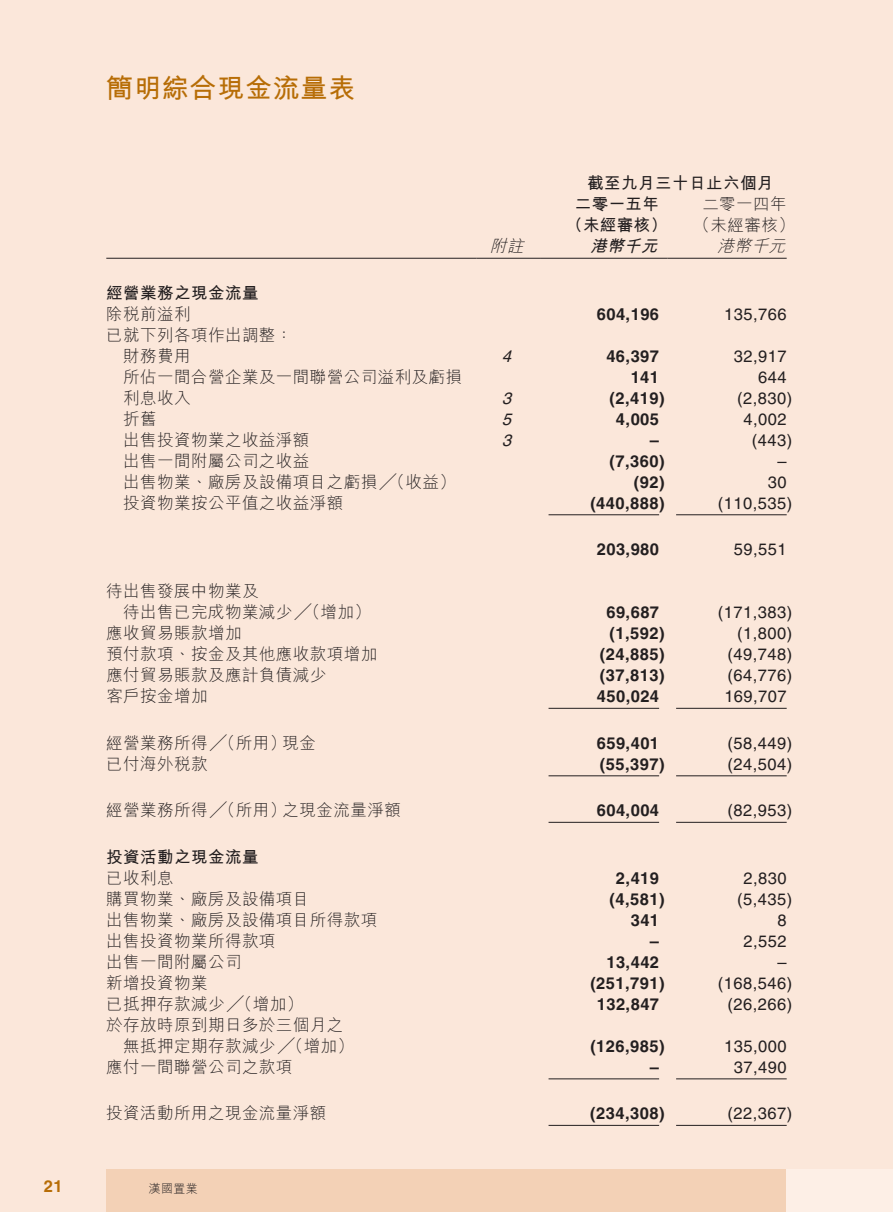
<style>
.page{position:relative;width:893px;height:1212px;background:#fbe7da}
.page>*{position:absolute;margin:0;border:0;box-sizing:border-box;transform-origin:0 0}
.t1{font:700 27px "M Hei HK";letter-spacing:.03em;color:#b76d06}
.t2{font:300 16.5px/21px "M Hei HK";letter-spacing:.03em;color:#231f20}
.t3{font:700 16.5px "Helvetica LT Std";letter-spacing:.03em;color:#231f20}
.t4{font:16.5px "Helvetica LT Std";letter-spacing:.03em;color:#231f20}
.t5{font:700 16.5px/21px "M Hei HK";letter-spacing:.03em;color:#231f20}
.t6{font:italic 300 16.5px "M Hei HK";color:#231f20}
.t7{font:italic 700 16.5px "M Hei HK";color:#231f20}
.t8{font:italic 16.5px "Helvetica LT Std";color:#231f20}
.t9{font:700 16.5px "Helvetica LT Std";color:#b76d06}
.t10{font:300 12px "M Hei HK";color:#231f20}
</style>
<div class="page">
<div style="left:106px;top:1169px;width:787px;height:43px;background:#f3d1b6"></div>
<div style="left:787px;top:1169px;width:106px;height:43px;background:#fdefe6"></div>
<hr style="left:106px;top:258px;width:370px;height:1px;background:#231f20">
<hr style="left:476px;top:258px;width:64px;height:1px;background:#231f20">
<hr style="left:540px;top:258px;width:128px;height:1px;background:#231f20">
<hr style="left:668px;top:258px;width:119px;height:1px;background:#231f20">
<hr style="left:549px;top:514px;width:110px;height:1px;background:#231f20">
<hr style="left:676px;top:514px;width:111px;height:1px;background:#231f20">
<hr style="left:549px;top:708px;width:110px;height:1px;background:#231f20">
<hr style="left:676px;top:708px;width:111px;height:1px;background:#231f20">
<hr style="left:549px;top:775px;width:110px;height:1px;background:#231f20">
<hr style="left:676px;top:775px;width:111px;height:1px;background:#231f20">
<hr style="left:549px;top:822px;width:110px;height:1px;background:#231f20">
<hr style="left:676px;top:822px;width:111px;height:1px;background:#231f20">
<hr style="left:549px;top:1078px;width:110px;height:1px;background:#231f20">
<hr style="left:676px;top:1078px;width:111px;height:1px;background:#231f20">
<hr style="left:549px;top:1125px;width:110px;height:1px;background:#231f20">
<hr style="left:676px;top:1125px;width:111px;height:1px;background:#231f20">
<h1 class="t1" style="left:106px;top:68px;width:251px">簡明綜合現金流量表</h1>
<p class="t5" style="left:575px;top:171px;width:200px;text-indent:13px">截至九月三十日止六個月二零一五年</p>
<p class="t2" style="left:702px;top:193px;width:86px">二零一四年</p>
<p class="t5" style="left:566px;top:213px;width:103px">（未經審核）</p>
<p class="t2" style="left:694px;top:214px;width:103px">（未經審核）</p>
<p class="t6" style="left:490px;top:234px;width:41px">附註</p>
<p class="t7" style="left:590px;top:234px;width:75px">港幣千元</p>
<p class="t6" style="left:718px;top:234px;width:75px">港幣千元</p>
<p class="t5" style="left:106px;top:281px;width:154px">經營業務之現金流量</p>
<p class="t2" style="left:106px;top:302px;width:86px">除稅前溢利</p>
<p class="t3" style="left:597px;top:304px;width:64px">604,196</p>
<p class="t4" style="left:724px;top:304px;width:64px">135,766</p>
<p class="t2" style="left:123px;top:323px;width:171px;text-indent:-17px">已就下列各項作出調整：財務費用</p>
<p class="t8" style="left:502px;top:346px;width:16px">4</p>
<p class="t3" style="left:606px;top:346px;width:54px">46,397</p>
<p class="t4" style="left:734px;top:346px;width:54px">32,917</p>
<p class="t2" style="left:123px;top:365px;width:340px">所佔一間合營企業及一間聯營公司溢利及虧損</p>
<p class="t3" style="left:631px;top:367px;width:30px">141</p>
<p class="t4" style="left:758px;top:367px;width:30px">644</p>
<p class="t2" style="left:123px;top:386px;width:69px">利息收入</p>
<p class="t8" style="left:502px;top:388px;width:16px">3</p>
<p class="t3" style="left:610px;top:388px;width:57px">(2,419)</p>
<p class="t4" style="left:737px;top:388px;width:57px">(2,830)</p>
<p class="t2" style="left:123px;top:407px;width:35px">折舊</p>
<p class="t8" style="left:502px;top:409px;width:16px">5</p>
<p class="t3" style="left:616px;top:409px;width:45px">4,005</p>
<p class="t4" style="left:743px;top:409px;width:45px">4,002</p>
<p class="t2" style="left:123px;top:428px;width:188px">出售投資物業之收益淨額</p>
<p class="t8" style="left:502px;top:430px;width:16px">3</p>
<p class="t3" style="left:650px;top:430px;width:11px">–</p>
<p class="t4" style="left:752px;top:430px;width:42px">(443)</p>
<p class="t2" style="left:123px;top:449px;width:188px">出售一間附屬公司之收益</p>
<p class="t3" style="left:610px;top:451px;width:57px">(7,360)</p>
<p class="t4" style="left:777px;top:451px;width:11px">–</p>
<p class="t2" style="left:123px;top:470px;width:334px">出售物業、廠房及設備項目之虧損╱（收益）</p>
<p class="t3" style="left:634px;top:472px;width:32px">(92)</p>
<p class="t4" style="left:768px;top:472px;width:20px">30</p>
<p class="t2" style="left:123px;top:491px;width:222px">投資物業按公平值之收益淨額</p>
<p class="t3" style="left:590px;top:493px;width:76px">(440,888)</p>
<p class="t4" style="left:718px;top:493px;width:76px">(110,535)</p>
<p class="t3" style="left:597px;top:539px;width:64px">203,980</p>
<p class="t4" style="left:734px;top:540px;width:54px">59,551</p>
<p class="t2" style="left:123px;top:580px;width:249px;text-indent:-17px">待出售發展中物業及<br>待出售已完成物業減少╱（增加）</p>
<p class="t3" style="left:606px;top:602px;width:54px">69,687</p>
<p class="t4" style="left:718px;top:603px;width:76px">(171,383)</p>
<p class="t2" style="left:106px;top:622px;width:137px">應收貿易賬款增加</p>
<p class="t3" style="left:610px;top:623px;width:57px">(1,592)</p>
<p class="t4" style="left:737px;top:624px;width:57px">(1,800)</p>
<p class="t2" style="left:106px;top:643px;width:272px">預付款項、按金及其他應收款項增加</p>
<p class="t3" style="left:600px;top:644px;width:66px">(24,885)</p>
<p class="t4" style="left:727px;top:645px;width:66px">(49,748)</p>
<p class="t2" style="left:106px;top:664px;width:222px">應付貿易賬款及應計負債減少</p>
<p class="t3" style="left:600px;top:665px;width:66px">(37,813)</p>
<p class="t4" style="left:727px;top:666px;width:66px">(64,776)</p>
<p class="t2" style="left:106px;top:685px;width:103px">客戶按金增加</p>
<p class="t3" style="left:597px;top:686px;width:64px">450,024</p>
<p class="t4" style="left:724px;top:687px;width:64px">169,707</p>
<p class="t2" style="left:106px;top:731px;width:211px">經營業務所得╱（所用）現金</p>
<p class="t3" style="left:597px;top:733px;width:64px">659,401</p>
<p class="t4" style="left:727px;top:733px;width:66px">(58,449)</p>
<p class="t2" style="left:106px;top:752px;width:103px">已付海外稅款</p>
<p class="t3" style="left:600px;top:754px;width:66px">(55,397)</p>
<p class="t4" style="left:727px;top:754px;width:66px">(24,504)</p>
<p class="t2" style="left:106px;top:799px;width:296px">經營業務所得╱（所用）之現金流量淨額</p>
<p class="t3" style="left:597px;top:800px;width:64px">604,004</p>
<p class="t4" style="left:727px;top:801px;width:66px">(82,953)</p>
<p class="t5" style="left:106px;top:845px;width:154px">投資活動之現金流量</p>
<p class="t2" style="left:106px;top:866px;width:69px">已收利息</p>
<p class="t3" style="left:616px;top:868px;width:45px">2,419</p>
<p class="t4" style="left:743px;top:868px;width:45px">2,830</p>
<p class="t2" style="left:106px;top:887px;width:205px">購買物業、廠房及設備項目</p>
<p class="t3" style="left:610px;top:889px;width:57px">(4,581)</p>
<p class="t4" style="left:737px;top:889px;width:57px">(5,435)</p>
<p class="t2" style="left:106px;top:908px;width:272px">出售物業、廠房及設備項目所得款項</p>
<p class="t3" style="left:631px;top:910px;width:30px">341</p>
<p class="t4" style="left:777px;top:910px;width:11px">8</p>
<p class="t2" style="left:106px;top:929px;width:171px">出售投資物業所得款項</p>
<p class="t3" style="left:650px;top:931px;width:11px">–</p>
<p class="t4" style="left:744px;top:931px;width:45px">2,552</p>
<p class="t2" style="left:106px;top:950px;width:137px">出售一間附屬公司</p>
<p class="t3" style="left:606px;top:952px;width:54px">13,442</p>
<p class="t4" style="left:777px;top:952px;width:11px">–</p>
<p class="t2" style="left:106px;top:971px;width:103px">新增投資物業</p>
<p class="t3" style="left:590px;top:973px;width:76px">(251,791)</p>
<p class="t4" style="left:718px;top:973px;width:76px">(168,546)</p>
<p class="t2" style="left:106px;top:992px;width:198px">已抵押存款減少╱（增加）</p>
<p class="t3" style="left:597px;top:994px;width:64px">132,847</p>
<p class="t4" style="left:727px;top:994px;width:66px">(26,266)</p>
<p class="t2" style="left:123px;top:1013px;width:232px;text-indent:-17px">於存放時原到期日多於三個月之無抵押定期存款減少╱（增加）</p>
<p class="t3" style="left:590px;top:1036px;width:76px">(126,985)</p>
<p class="t4" style="left:724px;top:1036px;width:64px">135,000</p>
<p class="t2" style="left:106px;top:1055px;width:188px">應付一間聯營公司之款項</p>
<p class="t3" style="left:650px;top:1057px;width:11px">–</p>
<p class="t4" style="left:734px;top:1057px;width:54px">37,490</p>
<p class="t2" style="left:106px;top:1102px;width:222px">投資活動所用之現金流量淨額</p>
<p class="t3" style="left:590px;top:1103px;width:76px">(234,308)</p>
<p class="t4" style="left:727px;top:1104px;width:66px">(22,367)</p>
<p class="t9" style="left:44px;top:1176px;width:20px">21</p>
<p class="t10" style="left:149px;top:1180px;width:51px">漢國置業</p>
</div>
